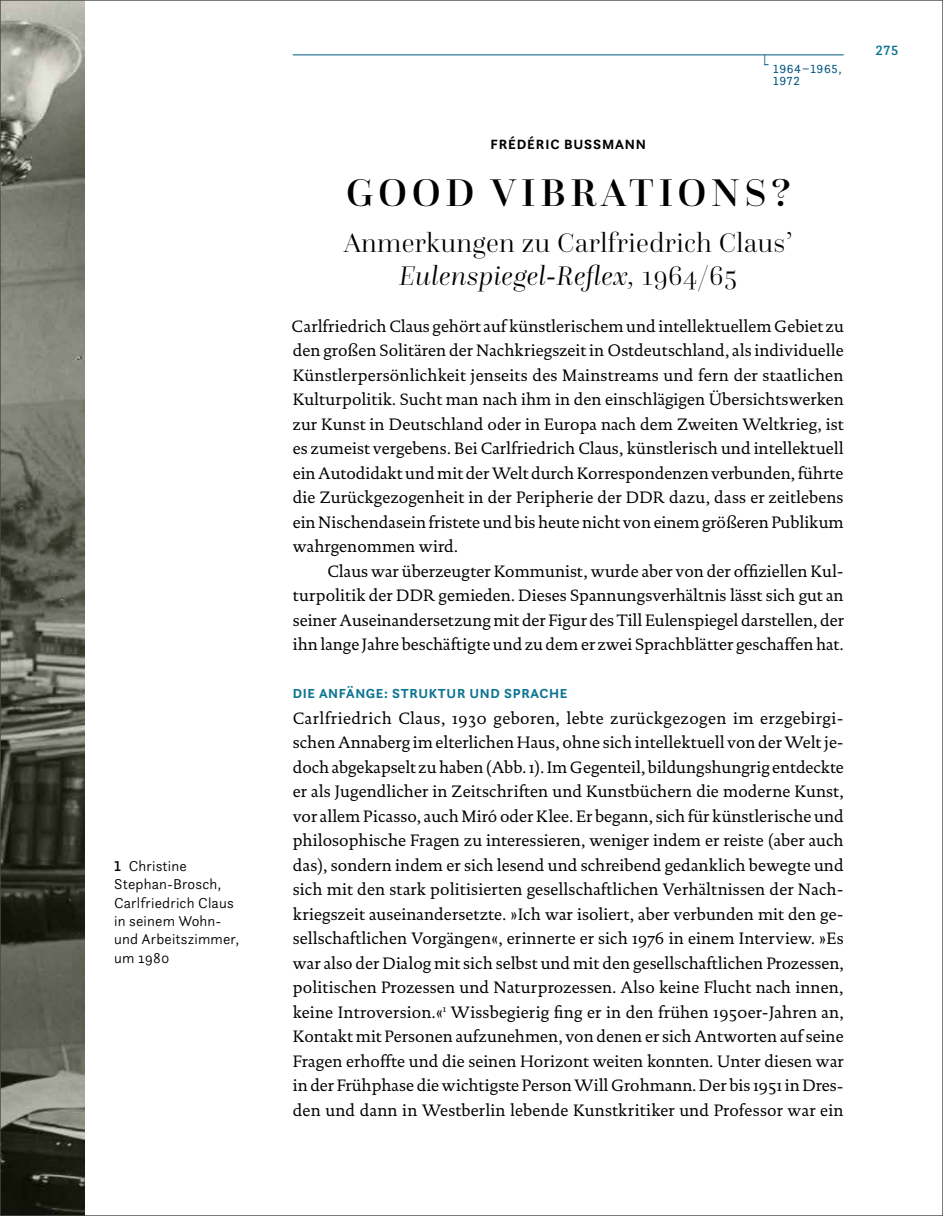
<style>
.page{position:relative;width:943px;height:1216px;background:#fff}
.page>*{position:absolute;margin:0;border:0;box-sizing:border-box;transform-origin:0 0}
.t1{font:500 40.25px "Questa Grande";letter-spacing:.12em;color:#000}
.t2{font:300 28px/33.2px "Questa Grande";letter-spacing:.015em;color:#000;text-align:center}
.t3{font:16.8px/24.5px "DTL Documenta TOT";color:#000;text-align:justify}
.t4{font:300 14.88px/18.4px "Questa Sans";letter-spacing:.01em;color:#000}
.t5{font:700 14px "Questa Sans";letter-spacing:.06em;color:#000}
.t6{font:500 14px "Questa Sans";color:#0c7492}
.t7{font:700 13.65px "Questa Sans";letter-spacing:.05em;color:#0c7492}
.t8{font:12.25px/12.2px "Questa Sans";letter-spacing:.05em;color:#00567f}
.t9{font:300 12.25px "Questa Sans";color:#00567f}
.s1{font-weight:500}
.s2{font-style:italic}
</style>
<div class="page">
<hr style="left:293px;top:55px;width:550px;height:1px;background:#00567f">
<img style="left:2px;top:2px;width:82px;height:1211px">
<p class="t4" style="left:114px;top:856px;width:126px"><span class="s1">1</span> Christine<br>Stephan-Brosch,<br>Carlfriedrich Claus in seinem Wohn&shy;und Arbeitszimmer, um 1980</p>
<p class="t9" style="left:763px;top:51px;width:5px">|</p>
<p class="t8" style="left:773px;top:62px;width:70px">1964–1965,<br>1972</p>
<p class="t5" style="left:490px;top:135px;width:157px">FRÉDÉRIC BUSSMANN</p>
<h1 class="t1" style="left:346px;top:168px;width:446px">GOOD VIBRATIONS?</h1>
<h2 class="t2" style="left:344px;top:226px;width:450px">Anmerkungen zu Carlfriedrich Claus’<br><span class="s2">Eulenspiegel-Reflex,</span> 1964/65</h2>
<p class="t3" style="left:291px;top:313px;width:554px">Carlfriedrich Claus gehört auf künstlerischem und intellektuellem Gebiet zu den großen Solitären der Nachkriegszeit in Ostdeutschland, als individuelle Künstlerpersönlichkeit jenseits des Mainstreams und fern der staatlichen Kulturpolitik. Sucht man nach ihm in den einschlägigen Übersichtswerken zur Kunst in Deutschland oder in Europa nach dem Zweiten Weltkrieg, ist es zumeist vergebens. Bei Carlfriedrich Claus, künstlerisch und intellektuell ein Autodidakt und mit der Welt durch Korrespondenzen verbunden, führte die Zurückgezogenheit in der Peripherie der DDR dazu, dass er zeitlebens ein Nischendasein fristete und bis heute nicht von einem größeren Publikum wahrgenommen wird.</p>
<p class="t3" style="left:293px;top:558px;width:552px;text-indent:35px">Claus war überzeugter Kommunist, wurde aber von der offiziellen Kul&shy;turpolitik der DDR gemieden. Dieses Spannungsverhältnis lässt sich gut an seiner Auseinandersetzung mit der Figur des Till Eulenspiegel darstellen, der ihn lange Jahre beschäftigte und zu dem er zwei Sprachblätter geschaffen hat.</p>
<p class="t7" style="left:293px;top:684px;width:276px">DIE ANFÄNGE: STRUKTUR UND SPRACHE</p>
<p class="t3" style="left:293px;top:705px;width:552px">Carlfriedrich Claus, 1930 geboren, lebte zurückgezogen im erzgebirgi&shy;schen Annaberg im elterlichen Haus, ohne sich intellektuell von der Welt je&shy;doch abgekapselt zu haben (Abb. 1). Im Gegenteil, bildungshungrig entdeckte er als Jugendlicher in Zeitschriften und Kunstbüchern die moderne Kunst, vor allem Picasso, auch Miró oder Klee. Er begann, sich für künstlerische und philosophische Fragen zu interessieren, weniger indem er reiste (aber auch das), sondern indem er sich lesend und schreibend gedanklich bewegte und sich mit den stark politisierten gesellschaftlichen Verhältnissen der Nach&shy;kriegszeit auseinandersetzte. »Ich war isoliert, aber verbunden mit den ge&shy;sellschaftlichen Vorgängen«, erinnerte er sich 1976 in einem Interview. »Es war also der Dialog mit sich selbst und mit den gesellschaftlichen Prozessen, politischen Prozessen und Naturprozessen. Also keine Flucht nach innen, keine Introversion.«<sup>1</sup> Wissbegierig fing er in den frühen 1950er-Jahren an, Kontakt mit Personen aufzunehmen, von denen er sich Antworten auf seine Fragen erhoffte und die seinen Horizont weiten konnten. Unter diesen war in der Frühphase die wichtigste Person Will Grohmann. Der bis 1951 in Dres&shy;den und dann in Westberlin lebende Kunstkritiker und Professor war ein</p>
<p class="t6" style="left:875px;top:41px;width:24px">275</p>
</div>
